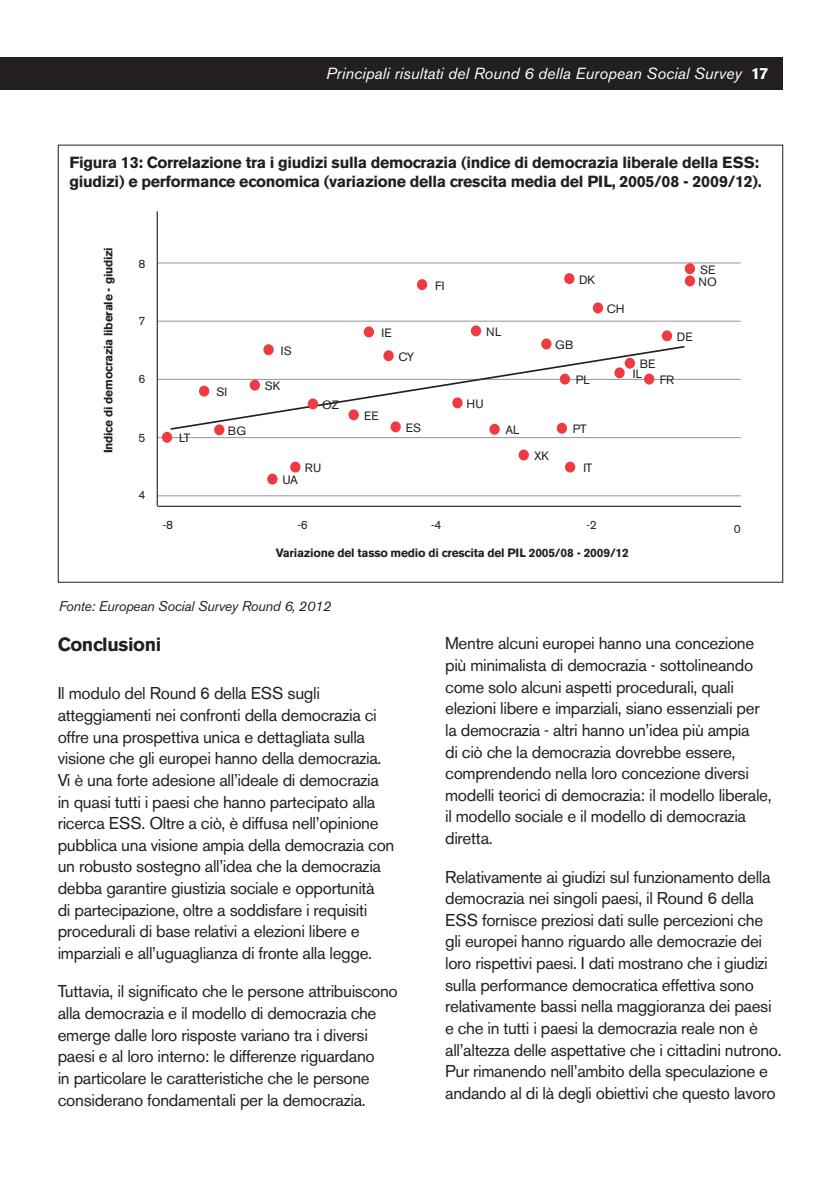
<style>
.page{position:relative;width:840px;height:1191px;background:#fff}
.page>*{position:absolute;margin:0;border:0;box-sizing:border-box;transform-origin:0 0}
.t1{font:700 19px "Akzidenz Grotesk BE";letter-spacing:-.02em;color:#231f20}
.t2{font:17px/21.6px "Akzidenz Grotesk BE";letter-spacing:-.02em;color:#231f20}
.t3{font:700 16px/19.2px "Akzidenz Grotesk BE";letter-spacing:-.02em;color:#231f20}
.t4{font:italic 16px "Akzidenz Grotesk BE";color:#fff}
.t5{font:italic 14px "Akzidenz Grotesk BE";letter-spacing:-.02em;color:#231f20}
.t6{font:700 12px "Akzidenz Grotesk BE";letter-spacing:-.02em;color:#231f20}
.t7{font:12px "Akzidenz Grotesk BE";color:#231f20}
.s1{font-weight:700;font-style:normal}
</style>
<div class="page">
<div style="left:0;top:57px;width:782px;height:33px;background:#231f20"></div>
<hr style="left:157px;top:263px;width:583px;height:1px;background:#939598">
<hr style="left:157px;top:321px;width:583px;height:1px;background:#939598">
<hr style="left:157px;top:379px;width:583px;height:1px;background:#939598">
<hr style="left:157px;top:437px;width:583px;height:1px;background:#939598">
<hr style="left:157px;top:495px;width:583px;height:1px;background:#939598">
<hr style="left:157px;top:211px;width:1px;height:295px;background:#040503">
<svg style="left:169px;top:345px;width:517px;height:86px"></svg>
<hr style="left:157px;top:506px;width:583px;height:1px;background:#040503">
<div style="left:162px;top:432px;width:10px;height:11px;background:#ee3a41;border-radius:50%"></div>
<div style="left:214px;top:424px;width:10px;height:11px;background:#ee3a41;border-radius:50%"></div>
<div style="left:267px;top:473px;width:10px;height:11px;background:#ee3a41;border-radius:50%"></div>
<div style="left:290px;top:461px;width:10px;height:11px;background:#ee3a41;border-radius:50%"></div>
<div style="left:348px;top:409px;width:10px;height:11px;background:#ee3a41;border-radius:50%"></div>
<div style="left:390px;top:421px;width:10px;height:11px;background:#ee3a41;border-radius:50%"></div>
<div style="left:452px;top:397px;width:10px;height:11px;background:#ee3a41;border-radius:50%"></div>
<div style="left:489px;top:424px;width:10px;height:11px;background:#ee3a41;border-radius:50%"></div>
<div style="left:518px;top:449px;width:10px;height:11px;background:#ee3a41;border-radius:50%"></div>
<div style="left:564px;top:461px;width:11px;height:11px;background:#ee3a41;border-radius:50%"></div>
<div style="left:556px;top:423px;width:10px;height:11px;background:#ee3a41;border-radius:50%"></div>
<div style="left:559px;top:374px;width:10px;height:10px;background:#ee3a41;border-radius:50%"></div>
<div style="left:643px;top:374px;width:11px;height:10px;background:#ee3a41;border-radius:50%"></div>
<div style="left:614px;top:367px;width:10px;height:11px;background:#ee3a41;border-radius:50%"></div>
<div style="left:624px;top:358px;width:10px;height:11px;background:#ee3a41;border-radius:50%"></div>
<div style="left:249px;top:380px;width:11px;height:10px;background:#ee3a41;border-radius:50%"></div>
<div style="left:199px;top:386px;width:10px;height:10px;background:#ee3a41;border-radius:50%"></div>
<div style="left:263px;top:344px;width:10px;height:11px;background:#ee3a41;border-radius:50%"></div>
<div style="left:383px;top:350px;width:10px;height:11px;background:#ee3a41;border-radius:50%"></div>
<div style="left:363px;top:326px;width:11px;height:11px;background:#ee3a41;border-radius:50%"></div>
<div style="left:470px;top:325px;width:11px;height:11px;background:#ee3a41;border-radius:50%"></div>
<div style="left:416px;top:279px;width:11px;height:11px;background:#ee3a41;border-radius:50%"></div>
<div style="left:541px;top:338px;width:10px;height:11px;background:#ee3a41;border-radius:50%"></div>
<div style="left:592px;top:302px;width:10px;height:11px;background:#ee3a41;border-radius:50%"></div>
<div style="left:564px;top:273px;width:10px;height:11px;background:#ee3a41;border-radius:50%"></div>
<div style="left:661px;top:330px;width:10px;height:11px;background:#ee3a41;border-radius:50%"></div>
<div style="left:684px;top:275px;width:10px;height:11px;background:#ee3a41;border-radius:50%"></div>
<div style="left:684px;top:263px;width:10px;height:11px;background:#ee3a41;border-radius:50%"></div>
<div style="left:307px;top:398px;width:11px;height:11px;background:#ee3a41;border-radius:50%"></div>
<p class="t4" style="left:326px;top:64px;width:443px">Principali risultati del Round 6 della European Social Survey <span class="s1">17</span></p>
<p class="t3" style="left:69px;top:153px;width:693px">Figura 13: Correlazione tra i giudizi sulla democrazia (indice di democrazia liberale della ESS: giudizi) e performance economica (variazione della crescita media del PIL, 2005/08 - 2009/12).</p>
<p class="t6" style="left:101px;top:453px;width:208px;rotate:-90deg">Indice di democrazia liberale - giudizi</p>
<p class="t7" style="left:138px;top:257px;width:8px">8</p>
<p class="t7" style="left:138px;top:314px;width:8px">7</p>
<p class="t7" style="left:138px;top:372px;width:8px">6</p>
<p class="t7" style="left:138px;top:431px;width:8px">5</p>
<p class="t7" style="left:138px;top:488px;width:8px">4</p>
<p class="t7" style="left:179px;top:431px;width:13px">LT</p>
<p class="t7" style="left:216px;top:385px;width:12px">SI</p>
<p class="t7" style="left:228px;top:423px;width:20px">BG</p>
<p class="t7" style="left:281px;top:343px;width:12px">IS</p>
<p class="t7" style="left:265px;top:379px;width:17px">SK</p>
<p class="t7" style="left:322px;top:397px;width:19px">OZ</p>
<p class="t7" style="left:305px;top:461px;width:18px">RU</p>
<p class="t7" style="left:282px;top:473px;width:17px">UA</p>
<p class="t7" style="left:435px;top:278px;width:11px">FI</p>
<p class="t7" style="left:381px;top:326px;width:12px">IE</p>
<p class="t7" style="left:486px;top:324px;width:17px">NL</p>
<p class="t7" style="left:364px;top:408px;width:16px">EE</p>
<p class="t7" style="left:398px;top:349px;width:17px">CY</p>
<p class="t7" style="left:405px;top:420px;width:17px">ES</p>
<p class="t7" style="left:466px;top:396px;width:19px">HU</p>
<p class="t7" style="left:505px;top:423px;width:15px">AL</p>
<p class="t7" style="left:578px;top:272px;width:18px">DK</p>
<p class="t7" style="left:554px;top:338px;width:20px">GB</p>
<p class="t7" style="left:606px;top:302px;width:19px">CH</p>
<p class="t7" style="left:699px;top:262px;width:17px">SE</p>
<p class="t7" style="left:698px;top:275px;width:20px">NO</p>
<p class="t7" style="left:676px;top:329px;width:17px">DE</p>
<p class="t7" style="left:639px;top:357px;width:17px">BE</p>
<p class="t7" style="left:632px;top:366px;width:11px">IL</p>
<p class="t7" style="left:575px;top:373px;width:15px">PL</p>
<p class="t7" style="left:659px;top:373px;width:16px">FR</p>
<p class="t7" style="left:533px;top:449px;width:17px">XK</p>
<p class="t7" style="left:572px;top:422px;width:15px">PT</p>
<p class="t7" style="left:583px;top:461px;width:11px">IT</p>
<p class="t7" style="left:163px;top:517px;width:12px">-8</p>
<p class="t7" style="left:297px;top:517px;width:12px">-6</p>
<p class="t7" style="left:431px;top:517px;width:12px">-4</p>
<p class="t7" style="left:586px;top:517px;width:12px">-2</p>
<p class="t6" style="left:276px;top:546px;width:354px">Variazione del tasso medio di crescita del PIL 2005/08 - 2009/12</p>
<p class="t7" style="left:733px;top:521px;width:8px">0</p>
<p class="t5" style="left:59px;top:597px;width:274px">Fonte: European Social Survey Round 6, 2012</p>
<p class="t1" style="left:58px;top:633px;width:105px">Conclusioni</p>
<p class="t2" style="left:58px;top:683px;width:338px">Il modulo del Round 6 della ESS sugli atteggiamenti nei confronti della democrazia ci offre una prospettiva unica e dettagliata sulla visione che gli europei hanno della democrazia.<br>Vi è una forte adesione all’ideale di democrazia in quasi tutti i paesi che hanno partecipato alla ricerca ESS. Oltre a ciò, è diffusa nell’opinione pubblica una visione ampia della democrazia con un robusto sostegno all’idea che la democrazia debba garantire giustizia sociale e opportunità<br>di partecipazione, oltre a soddisfare i requisiti procedurali di base relativi a elezioni libere e imparziali e all’uguaglianza di fronte alla legge.</p>
<p class="t2" style="left:58px;top:980px;width:341px">Tuttavia, il significato che le persone attribuiscono alla democrazia e il modello di democrazia che emerge dalle loro risposte variano tra i diversi paesi e al loro interno: le differenze riguardano<br>in particolare le caratteristiche che le persone considerano fondamentali per la democrazia.</p>
<p class="t2" style="left:445px;top:633px;width:328px">Mentre alcuni europei hanno una concezione più minimalista di democrazia - sottolineando come solo alcuni aspetti procedurali, quali elezioni libere e imparziali, siano essenziali per la democrazia - altri hanno un’idea più ampia<br>di ciò che la democrazia dovrebbe essere, comprendendo nella loro concezione diversi modelli teorici di democrazia: il modello liberale, il modello sociale e il modello di democrazia diretta.</p>
<p class="t2" style="left:445px;top:866px;width:338px">Relativamente ai giudizi sul funzionamento della democrazia nei singoli paesi, il Round 6 della ESS fornisce preziosi dati sulle percezioni che gli europei hanno riguardo alle democrazie dei loro rispettivi paesi. I dati mostrano che i giudizi sulla performance democratica effettiva sono relativamente bassi nella maggioranza dei paesi e che in tutti i paesi la democrazia reale non è all’altezza delle aspettative che i cittadini nutrono.<br>Pur rimanendo nell’ambito della speculazione e andando al di là degli obiettivi che questo lavoro</p>
</div>
